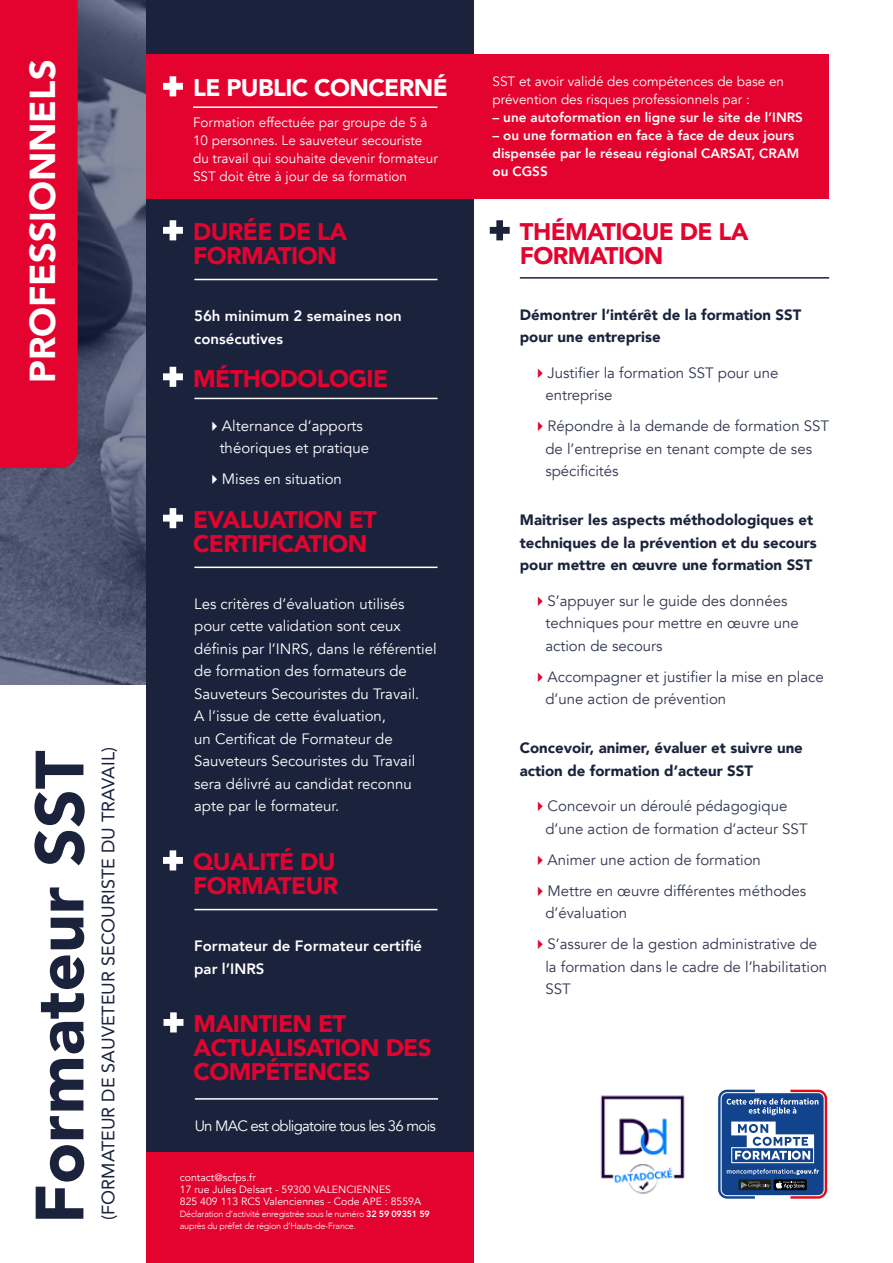
<style>
.page{position:relative;width:893px;height:1263px;background:#fff}
.page>*{position:absolute;margin:0;border:0;box-sizing:border-box;transform-origin:0 0}
.t1{font:900 67.5px "Avenir";color:#1b233c}
.t2{font:900 36px "Avenir";color:#fff}
.t3{font:900 24px/24px "Avenir";letter-spacing:-.025em;color:#e4032e}
.t4{font:900 24px "Avenir";letter-spacing:-.025em;color:#fff}
.t5{font:18px "Avenir";color:#1b233c}
.t6{font:15px/22.5px "Avenir";color:#31364f}
.t7{font:15px/22.5px "Avenir";color:#fff}
.t8{font:900 15px/22.5px "Avenir";color:#1b233c}
.t9{font:800 15px/22.5px "Avenir";color:#fff}
.t10{font:15px "Avenir";letter-spacing:-.05em;color:#fff}
.t11{font:13.5px/18px "Avenir";color:#fff}
.t12{font:800 13.5px/18px "Avenir";color:#fff}
.t13{font:10.5px/12px "Avenir";color:#fff}
.t14{font:300 9px/12px "Avenir";letter-spacing:-.025em;color:#fff}
.s1{font-weight:800}
</style>
<div class="page">
<img style="left:0;top:0;width:147px;height:684px">
<div style="left:147px;top:1152px;width:327px;height:111px;background:#e4032e"></div>
<div style="left:147px;top:0;width:327px;height:1152px;background:#1b233c"></div>
<div style="left:147px;top:54px;width:682px;height:144px;background:#e4032e"></div>
<svg style="left:163px;top:76px;width:20px;height:20px"></svg>
<hr style="left:193px;top:106px;width:244px;height:2px;background:#fff">
<div style="left:0;top:0;width:78px;height:468px;background:#e4032e"></div>
<svg style="left:163px;top:220px;width:20px;height:20px"></svg>
<hr style="left:194px;top:279px;width:243px;height:1px;background:#fff">
<svg style="left:163px;top:850px;width:20px;height:20px"></svg>
<hr style="left:194px;top:909px;width:243px;height:1px;background:#fff">
<svg style="left:164px;top:1012px;width:19px;height:20px"></svg>
<hr style="left:195px;top:1098px;width:243px;height:2px;background:#fff">
<svg style="left:163px;top:508px;width:20px;height:20px"></svg>
<hr style="left:194px;top:567px;width:243px;height:1px;background:#fff">
<svg style="left:490px;top:220px;width:20px;height:20px"></svg>
<hr style="left:520px;top:277px;width:309px;height:2px;background:#1b233c">
<svg style="left:163px;top:367px;width:20px;height:20px"></svg>
<hr style="left:194px;top:398px;width:243px;height:1px;background:#fff">
<img style="left:600px;top:1095px;width:85px;height:99px">
<svg style="left:718px;top:1090px;width:109px;height:109px;background:#536e9f"></svg>
<h2 class="t2" style="left:12px;top:383px;width:325px;rotate:-90deg">PROFESSIONNELS</h2>
<h1 class="t1" style="left:2px;top:1224px;width:475px;rotate:-90deg">Formateur SST</h1>
<p class="t5" style="left:94px;top:1220px;width:474px;rotate:-90deg">(FORMATEUR DE SAUVETEUR SECOURISTE DU TRAVAIL)</p>
<h3 class="t4" style="left:193px;top:67px;width:256px">LE PUBLIC CONCERNÉ</h3>
<p class="t11" style="left:193px;top:114px;width:246px">Formation effectuée par groupe de 5 à 10 personnes. Le sauveteur secouriste du travail qui souhaite devenir formateur SST doit être à jour de sa formation</p>
<h3 class="t3" style="left:193px;top:219px;width:156px">DURÉE DE LA<br>FORMATION</h3>
<p class="t9" style="left:194px;top:305px;width:209px">56h minimum 2 semaines non consécutives</p>
<h3 class="t3" style="left:193px;top:365px;width:197px">MÉTHODOLOGIE</h3>
<p class="t7" style="left:220px;top:414px;width:151px">Alternance d’apports théoriques et pratique</p>
<p class="t7" style="left:222px;top:468px;width:121px">Mises en situation</p>
<h3 class="t3" style="left:193px;top:507px;width:185px">EVALUATION ET<br>CERTIFICATION</h3>
<p class="t7" style="left:194px;top:593px;width:244px">Les critères d’évaluation utilisés pour cette validation sont ceux définis par l’INRS, dans le référentiel de formation des formateurs de<br>Sauveteurs Secouristes du Travail.<br>A l’issue de cette évaluation,<br>un Certificat de Formateur de<br>Sauveteurs Secouristes du Travail sera délivré au candidat reconnu apte par le formateur.</p>
<h3 class="t3" style="left:193px;top:849px;width:147px">QUALITÉ DU<br>FORMATEUR</h3>
<p class="t9" style="left:194px;top:935px;width:230px">Formateur de Formateur certifié par l’INRS</p>
<h3 class="t3" style="left:194px;top:1011px;width:239px">MAINTIEN ET<br>ACTUALISATION DES<br>COMPÉTENCES</h3>
<p class="t10" style="left:195px;top:1117px;width:243px">Un MAC est obligatoire tous les 36 mois</p>
<p class="t13" style="left:180px;top:1171px;width:243px">contact@scfps.fr<br>17 rue Jules Delsart - 59300 VALENCIENNES<br>825 409 113 RCS Valenciennes - Code APE : 8559A</p>
<p class="t14" style="left:180px;top:1207px;width:252px">Déclaration d’activité enregistrée sous le numéro <span class="s1">32 59 09351 59 </span>auprès du préfet de région d’Hauts-de-France.</p>
<p class="t11" style="left:492px;top:72px;width:293px">SST et avoir validé des compétences de base en prévention des risques professionnels par :</p>
<p class="t12" style="left:492px;top:108px;width:312px">– une autoformation en ligne sur le site de l’INRS</p>
<p class="t12" style="left:492px;top:126px;width:308px">– ou une formation en face à face de deux jours dispensée par le réseau régional CARSAT, CRAM ou CGSS</p>
<h3 class="t3" style="left:520px;top:219px;width:230px">THÉMATIQUE DE LA<br>FORMATION</h3>
<p class="t8" style="left:520px;top:303px;width:283px">Démontrer l’intérêt de la formation SST pour une entreprise</p>
<p class="t6" style="left:545px;top:361px;width:235px">Justifier la formation SST pour une entreprise</p>
<p class="t6" style="left:545px;top:415px;width:285px">Répondre à la demande de formation SST de l’entreprise en tenant compte de ses spécificités</p>
<p class="t8" style="left:520px;top:508px;width:298px">Maitriser les aspects méthodologiques et techniques de la prévention et du secours pour mettre en œuvre une formation SST</p>
<p class="t6" style="left:545px;top:589px;width:255px">S’appuyer sur le guide des données techniques pour mettre en œuvre une action de secours</p>
<p class="t6" style="left:545px;top:665px;width:280px">Accompagner et justifier la mise en place d’une action de prévention</p>
<p class="t8" style="left:520px;top:736px;width:285px">Concevoir, animer, évaluer et suivre une action de formation d’acteur SST</p>
<p class="t6" style="left:545px;top:795px;width:264px">Concevoir un déroulé pédagogique d’une action de formation d’acteur SST</p>
<p class="t6" style="left:548px;top:844px;width:260px;line-height:31px">Animer une action de formation<br>Mettre en œuvre différentes méthodes</p>
<p class="t6" style="left:545px;top:898px;width:273px;line-height:31px">d’évaluation<br>S’assurer de la gestion administrative de</p>
<p class="t6" style="left:545px;top:955px;width:283px">la formation dans le cadre de l’habilitation<br>SST</p>
</div>
